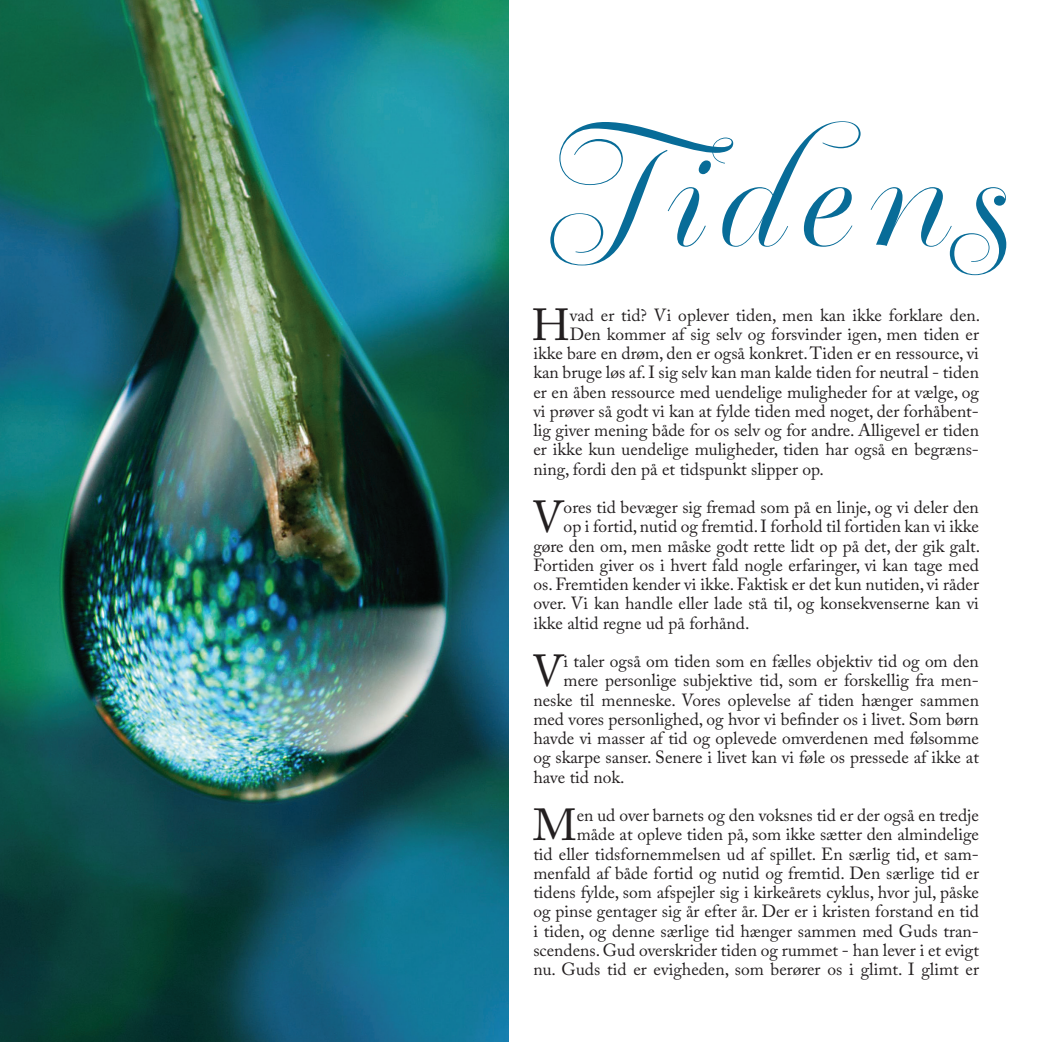
<style>
.page{position:relative;width:1042px;height:1042px;background:#fff}
.page>*{position:absolute;margin:0;border:0;box-sizing:border-box;transform-origin:0 0}
.t1{font:173.25px "Krul";letter-spacing:.075em;color:#086c98}
.t2{font:44.62px "Adobe Caslon Pro";color:#231f20}
.t3{font:17.5px/19.2px "Adobe Caslon Pro";color:#231f20;text-align:right}
</style>
<div class="page">
<img style="left:0;top:0;width:508px;height:1042px">
<p class="t1" style="left:533px;top:84px;width:481px">Tidens</p>
<p class="t2" style="left:532px;top:298px;width:40px">H</p>
<p class="t3" style="left:570px;top:305px;width:412px">vad er tid? Vi oplever tiden, men kan ikke forklare den.</p>
<p class="t3" style="left:570px;top:324px;width:411px">Den kommer af sig selv og forsvinder igen, men tiden er</p>
<p class="t3" style="left:533px;top:343px;width:447px">ikke bare en drøm, den er også konkret. Tiden er en ressource, vi</p>
<p class="t3" style="left:533px;top:363px;width:447px">kan bruge løs af. I sig selv kan man kalde tiden for neutral - tiden</p>
<p class="t3" style="left:533px;top:382px;width:447px">er en åben ressource med uendelige muligheder for at vælge, og</p>
<p class="t3" style="left:533px;top:401px;width:447px">vi prøver så godt vi kan at fylde tiden med noget, der forhåbent-</p>
<p class="t3" style="left:533px;top:420px;width:447px">lig giver mening både for os selv og for andre. Alligevel er tiden</p>
<p class="t3" style="left:533px;top:440px;width:447px">er ikke kun uendelige muligheder, tiden har også en begræns-</p>
<p class="t3" style="left:533px;top:459px;width:292px">ning, fordi den på et tidspunkt slipper op.</p>
<p class="t2" style="left:532px;top:491px;width:33px">V</p>
<p class="t3" style="left:563px;top:497px;width:417px">ores tid bevæger sig fremad som på en linje, og vi deler den</p>
<p class="t3" style="left:563px;top:517px;width:417px">op i fortid, nutid og fremtid. I forhold til fortiden kan vi ikke</p>
<p class="t3" style="left:533px;top:536px;width:448px">gøre den om, men måske godt rette lidt op på det, der gik galt.</p>
<p class="t3" style="left:533px;top:555px;width:447px">Fortiden giver os i hvert fald nogle erfaringer, vi kan tage med</p>
<p class="t3" style="left:533px;top:574px;width:447px">os. Fremtiden kender vi ikke. Faktisk er det kun nutiden, vi råder</p>
<p class="t3" style="left:533px;top:594px;width:447px">over. Vi kan handle eller lade stå til, og konsekvenserne kan vi</p>
<p class="t3" style="left:533px;top:613px;width:218px">ikke altid regne ud på forhånd.</p>
<p class="t2" style="left:532px;top:645px;width:33px">V</p>
<p class="t3" style="left:563px;top:651px;width:417px">i taler også om tiden som en fælles objektiv tid og om den</p>
<p class="t3" style="left:563px;top:671px;width:417px">mere personlige subjektive tid, som er forskellig fra men-</p>
<p class="t3" style="left:533px;top:690px;width:447px">neske til menneske. Vores oplevelse af tiden hænger sammen</p>
<p class="t3" style="left:533px;top:709px;width:447px">med vores personlighed, og hvor vi befinder os i livet. Som børn</p>
<p class="t3" style="left:533px;top:728px;width:447px">havde vi masser af tid og oplevede omverdenen med følsomme</p>
<p class="t3" style="left:533px;top:748px;width:447px">og skarpe sanser. Senere i livet kan vi føle os pressede af ikke at</p>
<p class="t3" style="left:533px;top:767px;width:93px">have tid nok.</p>
<p class="t2" style="left:533px;top:799px;width:45px">M</p>
<p class="t3" style="left:533px;top:805px;width:447px">en ud over barnets og den voksnes tid er der også en tredje<br>måde at opleve tiden på, som ikke sætter den almindelige<br>tid eller tidsfornemmelsen ud af spillet. En særlig tid, et sam&shy;menfald af både fortid og nutid og fremtid. Den særlige tid er tidens fylde, som afspejler sig i kirkeårets cyklus, hvor jul, påske og pinse gentager sig år efter år. Der er i kristen forstand en tid i tiden, og denne særlige tid hænger sammen med Guds tran&shy;scendens. Gud overskrider tiden og rummet - han lever i et evigt nu. Guds tid er evigheden, som berører os i glimt. I glimt er</p>
</div>
